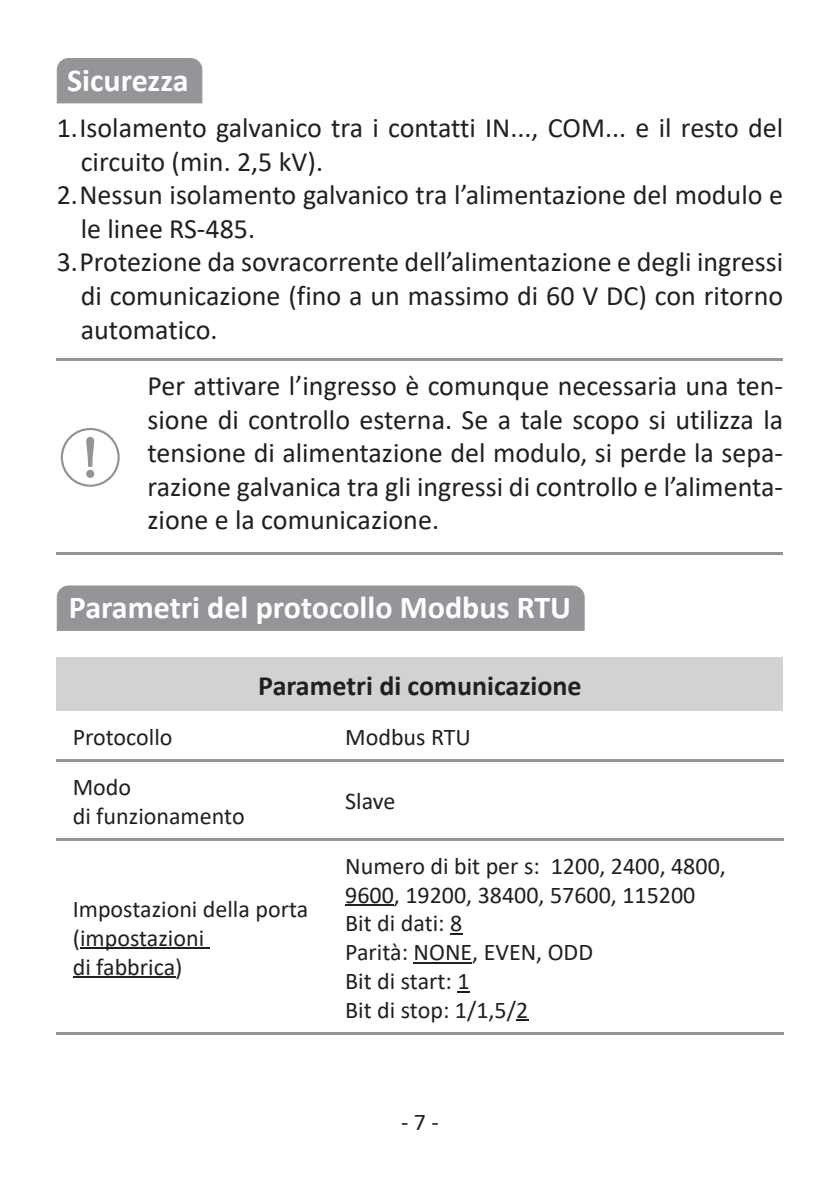
<style>
.page{position:relative;width:840px;height:1191px;background:#fff}
.page>*{position:absolute;margin:0;border:0;box-sizing:border-box;transform-origin:0 0}
.t1{font:700 32px "Calibri";color:#fff}
.t2{font:28px/33.6px "Calibri";color:#231f20}
.t3{font:700 28px "Calibri";color:#231f20}
.t4{font:24px/28.8px "Calibri";color:#231f20}
</style>
<div class="page">
<hr style="left:57px;top:359px;width:725px;height:2px;background:#939598">
<hr style="left:57px;top:552px;width:725px;height:2px;background:#939598">
<div style="left:57px;top:658px;width:725px;height:53px;background:#d1d2d4"></div>
<hr style="left:57px;top:760px;width:272px;height:2px;background:#939598">
<hr style="left:329px;top:760px;width:453px;height:2px;background:#939598">
<hr style="left:57px;top:838px;width:272px;height:2px;background:#939598">
<hr style="left:329px;top:838px;width:453px;height:2px;background:#939598">
<hr style="left:57px;top:1032px;width:272px;height:2px;background:#939598">
<hr style="left:329px;top:1032px;width:453px;height:2px;background:#939598">
<hr style="left:80px;top:947px;width:129px;height:2px;background:#231f20">
<hr style="left:73px;top:976px;width:102px;height:2px;background:#231f20">
<hr style="left:345px;top:904px;width:48px;height:2px;background:#231f20">
<svg style="left:450px;top:933px;width:12px;height:1px"></svg>
<hr style="left:413px;top:962px;width:59px;height:1px;background:#231f20">
<svg style="left:457px;top:991px;width:12px;height:1px"></svg>
<svg style="left:516px;top:1019px;width:12px;height:2px"></svg>
<div style="left:57px;top:58px;width:145px;height:45px;background:#939598"></div>
<div style="left:61px;top:428px;width:59px;height:59px;border:2px solid #919396;border-radius:50%"></div>
<svg style="left:86px;top:436px;width:9px;height:42px"></svg>
<div style="left:57px;top:585px;width:527px;height:46px;background:#939598"></div>
<p class="t1" style="left:67px;top:58px;width:123px">Sicurezza</p>
<p class="t2" style="left:81px;top:110px;width:703px;text-indent:-24px">1. Isolamento galvanico tra i contatti IN..., COM... e il resto del circuito (min. 2,5 kV).</p>
<p class="t2" style="left:81px;top:177px;width:703px;text-indent:-24px">2. Nessun isolamento galvanico tra l’alimentazione del modulo e le linee RS-485.</p>
<p class="t2" style="left:81px;top:245px;width:703px;text-align:justify;text-indent:-24px">3. Protezione da sovracorrente dell’alimentazione e degli ingressi di comunicazione (fino a un massimo di 60 V DC) con ritorno automatico.</p>
<p class="t2" style="left:147px;top:368px;width:636px;text-align:justify">Per attivare l’ingresso è comunque necessaria una ten&shy;sione di controllo esterna. Se a tale scopo si utilizza la tensione di alimentazione del modulo, si perde la sepa&shy;razione galvanica tra gli ingressi di controllo e l’alimenta&shy;zione e la comunicazione.</p>
<p class="t1" style="left:69px;top:585px;width:503px">Parametri del protocollo Modbus RTU</p>
<p class="t3" style="left:258px;top:665px;width:325px">Parametri di comunicazione</p>
<p class="t4" style="left:73px;top:722px;width:101px">Protocollo</p>
<p class="t4" style="left:345px;top:722px;width:127px">Modbus RTU</p>
<p class="t4" style="left:73px;top:772px;width:173px">Modo<br>di funzionamento</p>
<p class="t4" style="left:345px;top:786px;width:52px">Slave</p>
<p class="t4" style="left:73px;top:894px;width:237px">Impostazioni della porta (impostazioni<br>di fabbrica)</p>
<p class="t4" style="left:345px;top:850px;width:382px">Numero di bit per s: 1200, 2400, 4800,<br>9600, 19200, 38400, 57600, 115200<br>Bit di dati: 8<br>Parità: NONE, EVEN, ODD<br>Bit di start: 1<br>Bit di stop: 1/1,5/2</p>
<p class="t4" style="left:401px;top:1106px;width:39px">- 7 -</p>
</div>
